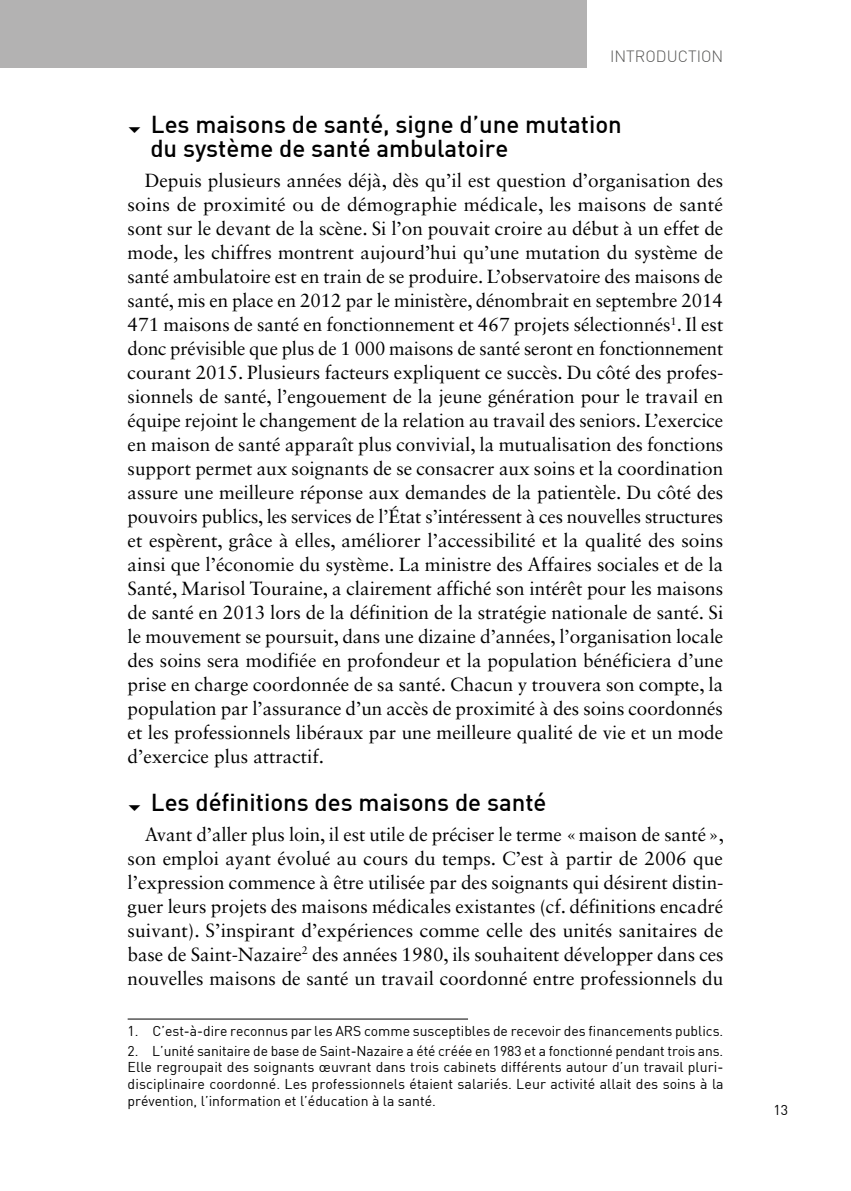
<style>
.page{position:relative;width:851px;height:1191px;background:#fff}
.page>*{position:absolute;margin:0;border:0;box-sizing:border-box;transform-origin:0 0}
.t1{font:500 24px/24px "DIN";color:#000}
.t2{font:19px/24px "Sabon LT Std";color:#000;text-align:justify}
.t3{font:300 16px "DIN";color:#575756}
.t4{font:14px/16.8px "DIN";color:#000}
.s1{font-weight:400;font-size:16px}
</style>
<div class="page">
<div style="left:0;top:0;width:586px;height:68px;background:#b3b2b2"></div>
<hr style="left:128px;top:1018px;width:340px;height:1px;background:#000">
<p class="t3" style="left:610px;top:47px;width:115px">INTRODUCTION</p>
<p class="t1" style="left:150px;top:112px;width:473px;text-indent:-8px"><span class="s1">b</span> Les maisons de santé, signe d’une mutation du système de santé ambulatoire</p>
<p class="t2" style="left:128px;top:168px;width:597px;text-indent:17px">Depuis plusieurs années déjà, dès qu’il est question d’organisation des soins de proximité ou de démographie médicale, les maisons de santé sont sur le devant de la scène. Si l’on pouvait croire au début à un effet de mode, les chiffres montrent aujourd’hui qu’une mutation du système de santé ambulatoire est en train de se produire. L’observatoire des maisons de santé, mis en place en 2012 par le ministère, dénombrait en septembre 2014<br>471 maisons de santé en fonctionnement et 467 projets sélectionnés<sup>1</sup>. Il est donc prévisible que plus de 1 000 maisons de santé seront en fonctionnement courant 2015. Plusieurs facteurs expliquent ce succès. Du côté des profes&shy;sionnels de santé, l’engouement de la jeune génération pour le travail en équipe rejoint le changement de la relation au travail des seniors. L’exercice en maison de santé apparaît plus convivial, la mutualisation des fonctions support permet aux soignants de se consacrer aux soins et la coordination assure une meilleure réponse aux demandes de la patientèle. Du côté des pouvoirs publics, les services de l’État s’intéressent à ces nouvelles structures et espèrent, grâce à elles, améliorer l’accessibilité et la qualité des soins ainsi que l’économie du système. La ministre des Affaires sociales et de la Santé, Marisol Touraine, a clairement affiché son intérêt pour les maisons de santé en 2013 lors de la définition de la stratégie nationale de santé. Si le mouvement se poursuit, dans une dizaine d’années, l’organisation locale des soins sera modifiée en profondeur et la population bénéficiera d’une prise en charge coordonnée de sa santé. Chacun y trouvera son compte, la population par l’assurance d’un accès de proximité à des soins coordonnés et les professionnels libéraux par une meilleure qualité de vie et un mode d’exercice plus attractif.</p>
<p class="t1" style="left:142px;top:789px;width:406px"><span class="s1">b</span> Les définitions des maisons de santé</p>
<p class="t2" style="left:128px;top:822px;width:597px;text-indent:17px">Avant d’aller plus loin, il est utile de préciser le terme «maison de santé», son emploi ayant évolué au cours du temps. C’est à partir de 2006 que l’expression commence à être utilisée par des soignants qui désirent distin&shy;guer leurs projets des maisons médicales existantes (cf. définitions encadré suivant). S’inspirant d’expériences comme celle des unités sanitaires de base de Saint-Nazaire<sup>2</sup> des années 1980, ils souhaitent développer dans ces nouvelles maisons de santé un travail coordonné entre professionnels du</p>
<p class="t4" style="left:128px;top:1022px;width:594px">1. C’est-à-dire reconnus par les ARS comme susceptibles de recevoir des financements publics.</p>
<p class="t4" style="left:128px;top:1041px;width:597px">2. L’unité sanitaire de base de Saint-Nazaire a été créée en 1983 et a fonctionné pendant trois ans.<br>Elle regroupait des soignants œuvrant dans trois cabinets différents autour d’un travail pluri&shy;disciplinaire coordonné. Les professionnels étaient salariés. Leur activité allait des soins à la prévention, l’information et l’éducation à la santé.</p>
<p class="t4" style="left:773px;top:1101px;width:16px">13</p>
</div>
